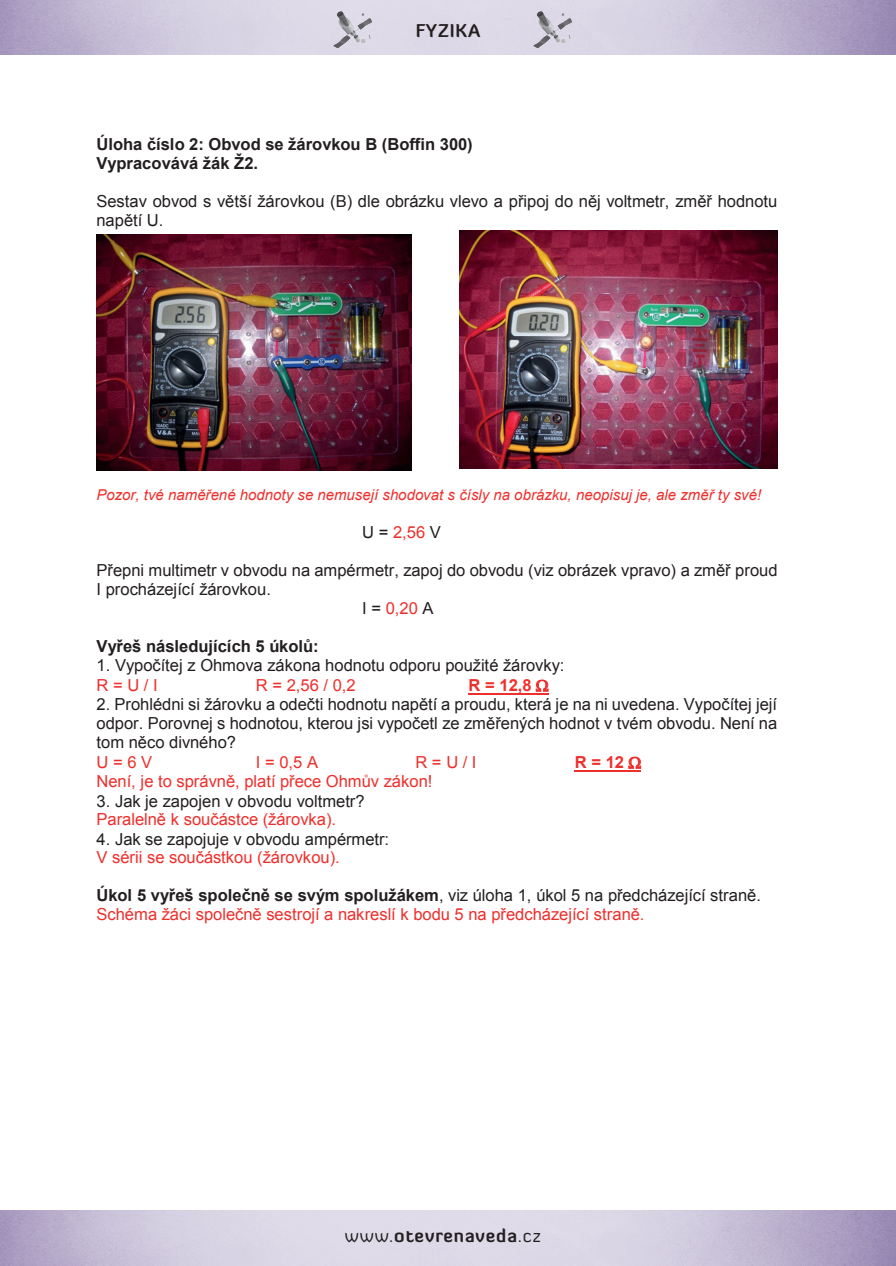
<style>
.page{position:relative;width:896px;height:1266px;background:#fff}
.page>*{position:absolute;margin:0;border:0;box-sizing:border-box;transform-origin:0 0}
.t1{font:700 18px "Diavlo";letter-spacing:.05em;color:#231f20}
.t2{font:16.5px/19px "Arial";color:#231f20}
.t3{font:16.5px/19px "Arial";color:#ee2f2c}
.t4{font:700 16.5px/19px "Arial";color:#231f20}
.t5{font:700 16.5px "Arial";color:#ee2f2c}
.t6{font:italic 15px "Arial";color:#ee2f2c}
.s1{color:#231f20}
.s2{font-weight:700;color:#231f20}
.s3{font-weight:400}
</style>
<div class="page">
<img style="left:327px;top:1px;width:52px;height:49px">
<img style="left:528px;top:1px;width:52px;height:49px">
<hr style="left:468px;top:693px;width:80px;height:1px;background:#ee2f2c">
<hr style="left:574px;top:770px;width:67px;height:1px;background:#ee2f2c">
<img style="left:96px;top:234px;width:315px;height:236px">
<img style="left:460px;top:231px;width:317px;height:238px">
<svg style="left:535px;top:679px;width:13px;height:12px"></svg>
<svg style="left:628px;top:756px;width:13px;height:12px"></svg>
<p class="t1" style="left:415px;top:19px;width:66px">FYZIKA</p>
<p class="t4" style="left:96px;top:135px;width:377px">Úloha číslo 2: Obvod se žárovkou B (Boffin 300)<br>Vypracovává žák Ž2.</p>
<p class="t2" style="left:96px;top:192px;width:682px">Sestav obvod s větší žárovkou (B) dle obrázku vlevo a připoj do něj voltmetr, změř hodnotu napětí U.</p>
<p class="t6" style="left:96px;top:485px;width:666px">Pozor, tvé naměřené hodnoty se nemusejí shodovat s čísly na obrázku, neopisuj je, ale změř ty své!</p>
<p class="t3" style="left:362px;top:523px;width:80px"><span class="s1">U =</span> 2,56 <span class="s1">V</span></p>
<p class="t2" style="left:96px;top:560px;width:682px">Přepni multimetr v obvodu na ampérmetr, zapoj do obvodu (viz obrázek vpravo) a změř proud</p>
<p class="t2" style="left:96px;top:580px;width:176px">I procházející žárovkou.</p>
<p class="t3" style="left:362px;top:599px;width:73px"><span class="s1">I =</span> 0,20 <span class="s1">A</span></p>
<p class="t4" style="left:97px;top:637px;width:224px">Vyřeš následujících 5 úkolů:</p>
<p class="t2" style="left:97px;top:655px;width:469px">1. Vypočítej z Ohmova zákona hodnotu odporu použité žárovky:</p>
<p class="t3" style="left:96px;top:676px;width:63px">R=U/I</p>
<p class="t3" style="left:256px;top:676px;width:101px">R = 2,56 / 0,2</p>
<p class="t5" style="left:468px;top:674px;width:65px">R = 12,8</p>
<p class="t2" style="left:96px;top:695px;width:682px;text-align:justify">2. Prohlédni si žárovku a odečti hodnotu napětí a proudu, která je na ni uvedena. Vypočítej její odpor. Porovnej s hodnotou, kterou jsi vypočetl ze změřených hodnot v tvém obvodu. Není na tom něco divného?</p>
<p class="t3" style="left:96px;top:753px;width:57px">U=6 V</p>
<p class="t3" style="left:256px;top:753px;width:64px">I = 0,5 A</p>
<p class="t3" style="left:415px;top:753px;width:63px">R=U/I</p>
<p class="t5" style="left:574px;top:751px;width:51px">R=12</p>
<p class="t3" style="left:96px;top:772px;width:337px">Není, je to správně, platí přece Ohmův zákon!</p>
<p class="t2" style="left:96px;top:791px;width:270px">3. Jak je zapojen v obvodu voltmetr?</p>
<p class="t3" style="left:96px;top:810px;width:241px">Paralelně k součástce (žárovka).</p>
<p class="t2" style="left:96px;top:829px;width:294px">4. Jak se zapojuje v obvodu ampérmetr:</p>
<p class="t3" style="left:96px;top:848px;width:245px">V sérii se součástkou (žárovkou).</p>
<p class="t3" style="left:96px;top:886px;width:666px"><span class="s2">Úkol 5 vyřeš společně se svým spolužákem</span><span class="s1">, viz úloha 1, úkol 5 na předcházející straně.<br></span>Schéma žáci společně sestrojí a nakreslí k bodu 5 na předcházející straně.</p>
<p class="t1" style="left:345px;top:1223px;width:197px"><span class="s3">www.</span>otevrenaveda<span class="s3">.cz</span></p>
</div>
